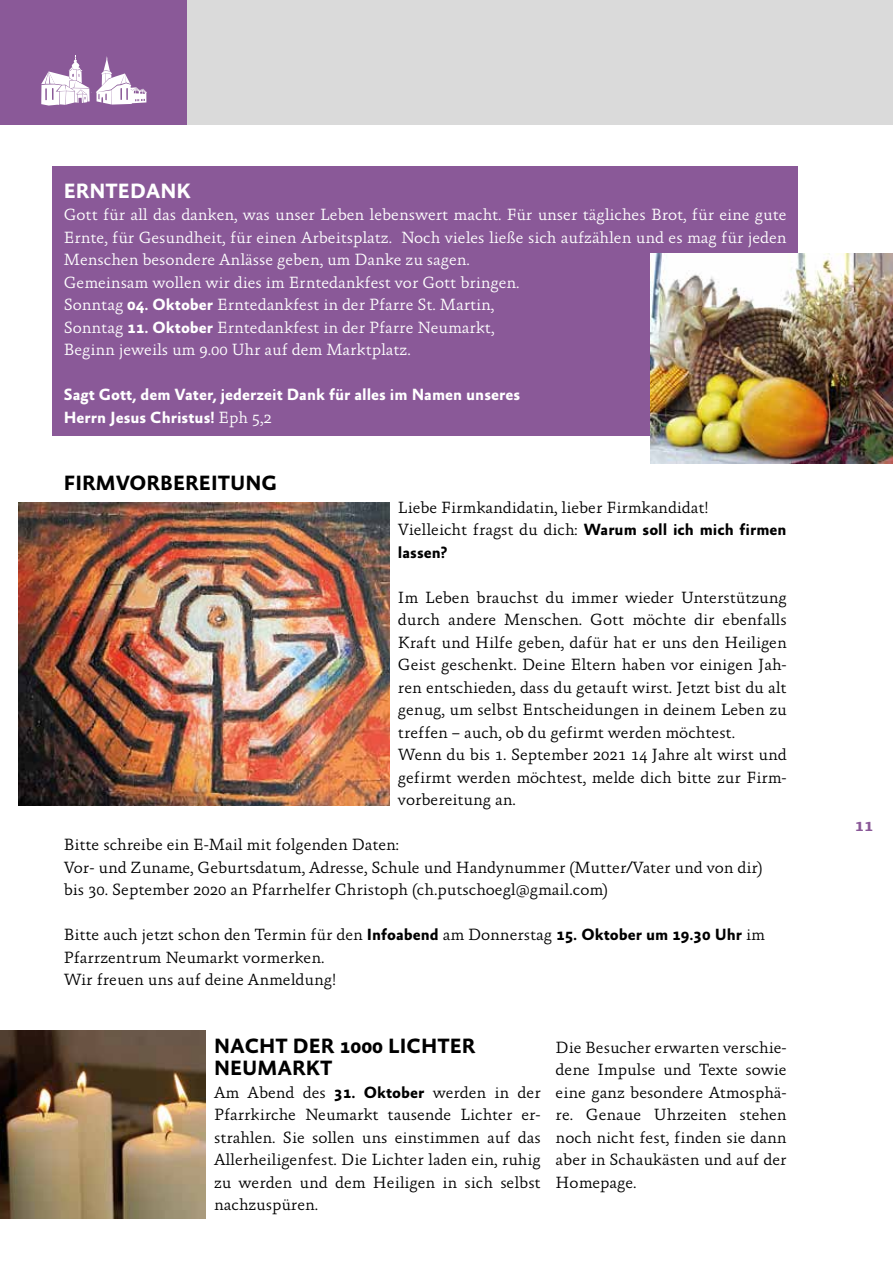
<style>
.page{position:relative;width:893px;height:1263px;background:#fff}
.page>*{position:absolute;margin:0;border:0;box-sizing:border-box;transform-origin:0 0}
.t1{font:700 21px/22.5px "Absara Sans";color:#000}
.t2{font:700 21px "Absara Sans";color:#fff}
.t3{font:700 18px "Absara";color:#8a5998}
.t4{font:300 16.5px/22.5px "Absara";color:#000}
.t5{font:300 16.5px/22.5px "Absara";color:#fff}
.t6{font:700 16.5px/22.5px "Absara Sans";color:#fff}
.t7{font:700 16.5px "Absara Sans";color:#000}
.s1{font-family:"Absara Sans";font-weight:700}
.s2{font-family:"Absara";font-weight:300}
</style>
<div class="page">
<div style="left:0;top:0;width:893px;height:125px;background:#dadada"></div>
<div style="left:52px;top:166px;width:746px;height:269px;background:#8a5998"></div>
<img style="left:18px;top:502px;width:371px;height:303px">
<img style="left:651px;top:254px;width:242px;height:210px">
<img style="left:0;top:1030px;width:205px;height:188px">
<div style="left:0;top:0;width:187px;height:125px;background:#8a5998"></div>
<svg style="left:41px;top:55px;width:106px;height:51px"></svg>
<p class="t2" style="left:64px;top:180px;width:129px">ERNTEDANK</p>
<p class="t5" style="left:64px;top:204px;width:724px">Gott für all das danken, was unser Leben lebenswert macht. Für unser tägliches Brot, für eine gute Ernte, für Gesundheit, für einen Arbeitsplatz. Noch vieles ließe sich aufzählen und es mag für jeden Menschen besondere Anlässe geben, um Danke zu sagen.<br>Gemeinsam wollen wir dies im Erntedankfest vor Gott bringen.<br>Sonntag <span class="s1">04. Oktober</span> Erntedankfest in der Pfarre St. Martin,<br>Sonntag <span class="s1">11. Oktober</span> Erntedankfest in der Pfarre Neumarkt,<br>Beginn jeweils um 9.00 Uhr auf dem Marktplatz.</p>
<p class="t6" style="left:64px;top:384px;width:458px">Sagt Gott, dem Vater, jederzeit Dank für alles im Namen unseres<br>Herrn Jesus Christus! <span class="s2">Eph 5,2</span></p>
<p class="t1" style="left:64px;top:473px;width:215px">FIRMVORBEREITUNG</p>
<p class="t4" style="left:398px;top:496px;width:390px">Liebe Firmkandidatin, lieber Firmkandidat!<br>Vielleicht fragst du dich: <span class="s1">Warum soll ich mich firmen</span></p>
<p class="t7" style="left:398px;top:543px;width:51px">lassen?</p>
<p class="t4" style="left:398px;top:586px;width:390px">Im Leben brauchst du immer wieder Unterstützung durch andere Menschen. Gott möchte dir ebenfalls Kraft und Hilfe geben, dafür hat er uns den Heiligen Geist geschenkt. Deine Eltern haben vor einigen Jah&shy;ren entschieden, dass du getauft wirst. Jetzt bist du alt genug, um selbst Entscheidungen in deinem Leben zu treffen – auch, ob du gefirmt werden möchtest.<br>Wenn du bis 1. September 2021 14 Jahre alt wirst und gefirmt werden möchtest, melde dich bitte zur Firm&shy;vorbereitung an.</p>
<p class="t4" style="left:64px;top:834px;width:700px">Bitte schreibe ein E-Mail mit folgenden Daten:<br>Vor- und Zuname, Geburtsdatum, Adresse, Schule und Handynummer (Mutter/Vater und von dir) bis 30. September 2020 an Pfarrhelfer Christoph (ch.putschoegl@gmail.com)</p>
<p class="t4" style="left:64px;top:924px;width:703px">Bitte auch jetzt schon den Termin für den <span class="s1">Infoabend</span> am Donnerstag <span class="s1">15. Oktober um 19.30 Uhr</span> im<br>Pfarrzentrum Neumarkt vormerken.<br>Wir freuen uns auf deine Anmeldung!</p>
<p class="t1" style="left:214px;top:1035px;width:263px">NACHT DER 1000 LICHTER<br>NEUMARKT</p>
<p class="t4" style="left:214px;top:1081px;width:328px;text-align:justify">Am Abend des <span class="s1">31. Oktober</span> werden in der Pfarrkirche Neumarkt tausende Lichter er&shy;strahlen. Sie sollen uns einstimmen auf das Allerheiligenfest. Die Lichter laden ein, ruhig zu werden und dem Heiligen in sich selbst nachzuspüren.</p>
<p class="t4" style="left:556px;top:1036px;width:233px;text-align:justify">Die Besucher erwarten verschie&shy;dene Impulse und Texte sowie eine ganz besondere Atmosphä&shy;re. Genaue Uhrzeiten stehen noch nicht fest, finden sie dann aber in Schaukästen und auf der Homepage.</p>
<p class="t3" style="left:855px;top:814px;width:20px">11</p>
</div>
